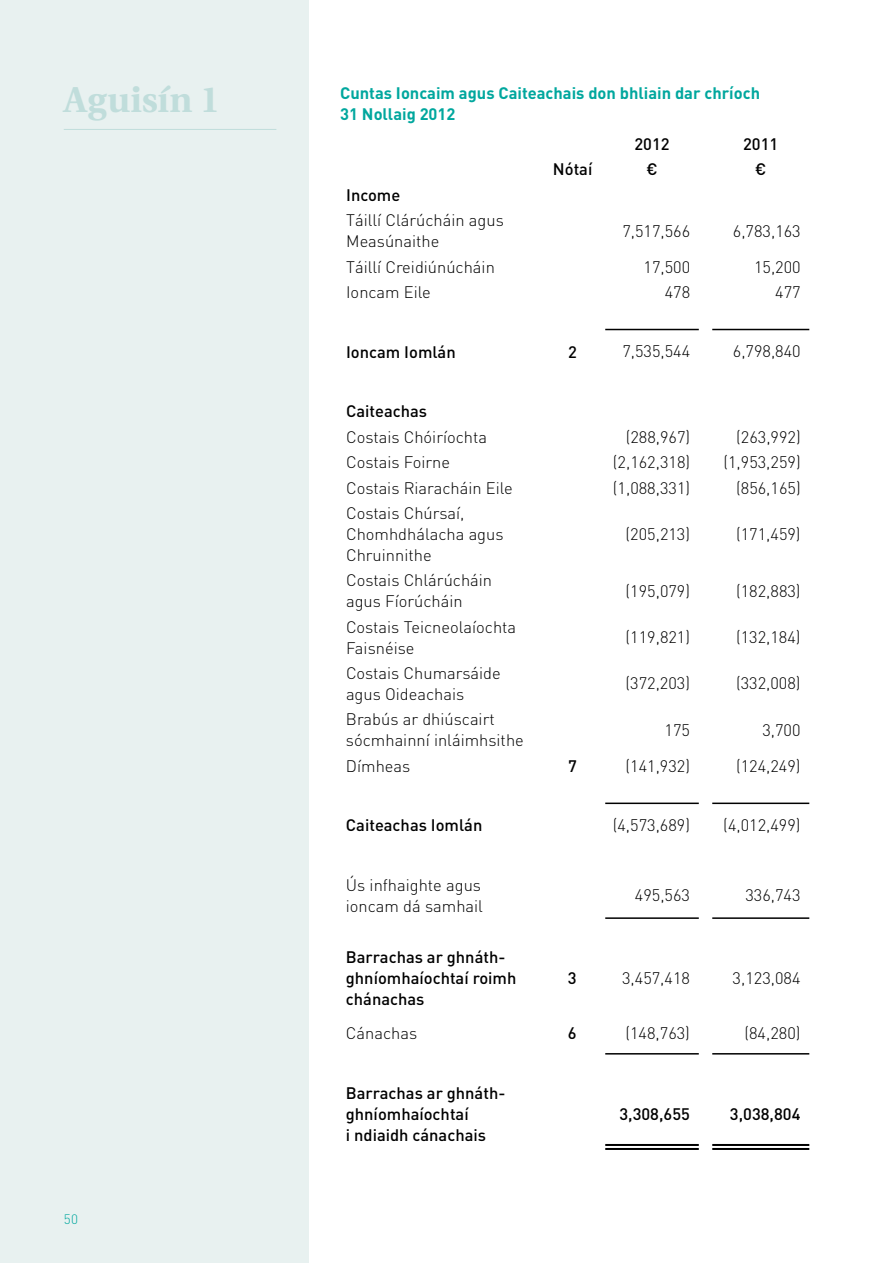
<style>
.page{position:relative;width:893px;height:1263px;background:#fff}
.page>*{position:absolute;margin:0;border:0;box-sizing:border-box;transform-origin:0 0}
.t1{font:700 36px "Utopia";letter-spacing:.01em;color:#c0dddb}
.t2{font:300 16.5px/21px "DIN";color:#000}
.t3{font:500 16.5px/21px "DIN";color:#000}
.t4{font:700 16.5px/21px "DIN";color:#00a79e}
.t5{font:300 13.5px "DIN";color:#00a79e}
</style>
<div class="page">
<div style="left:0;top:0;width:308px;height:1263px;background:#e8f1f0"></div>
<hr style="left:605px;top:917px;width:94px;height:2px;background:#000">
<hr style="left:712px;top:917px;width:97px;height:2px;background:#000">
<hr style="left:605px;top:1053px;width:94px;height:1px;background:#000">
<hr style="left:712px;top:1053px;width:97px;height:1px;background:#000">
<hr style="left:605px;top:329px;width:94px;height:1px;background:#000">
<hr style="left:712px;top:329px;width:97px;height:1px;background:#000">
<hr style="left:605px;top:802px;width:94px;height:2px;background:#000">
<hr style="left:712px;top:802px;width:97px;height:2px;background:#000">
<hr style="left:712px;top:1144px;width:97px;height:2px;background:#000">
<hr style="left:712px;top:1148px;width:97px;height:2px;background:#000">
<hr style="left:605px;top:1144px;width:94px;height:2px;background:#000">
<hr style="left:605px;top:1148px;width:94px;height:2px;background:#000">
<hr style="left:64px;top:129px;width:212px;height:1px;background:#c0dddb">
<h1 class="t1" style="left:64px;top:79px;width:158px">Aguisín 1</h1>
<p class="t5" style="left:64px;top:1210px;width:16px">50</p>
<p class="t4" style="left:340px;top:82px;width:421px">Cuntas Ioncaim agus Caiteachais don bhliain dar chríoch<br>31 Nollaig 2012</p>
<p class="t3" style="left:634px;top:133px;width:37px">2012</p>
<p class="t3" style="left:743px;top:133px;width:37px">2011</p>
<p class="t3" style="left:553px;top:158px;width:41px">Nótaí</p>
<p class="t3" style="left:646px;top:158px;width:13px">€</p>
<p class="t3" style="left:755px;top:158px;width:13px">€</p>
<p class="t3" style="left:346px;top:184px;width:56px">Income</p>
<p class="t2" style="left:346px;top:210px;width:159px">Táillí Clárúcháin agus<br>Measúnaithe</p>
<p class="t2" style="left:622px;top:220px;width:69px">7,517,566</p>
<p class="t2" style="left:733px;top:220px;width:69px">6,783,163</p>
<p class="t2" style="left:346px;top:256px;width:150px">Táillí Creidiúnúcháin</p>
<p class="t2" style="left:644px;top:256px;width:48px">17,500</p>
<p class="t2" style="left:754px;top:256px;width:48px">15,200</p>
<p class="t2" style="left:346px;top:281px;width:86px">Ioncam Eile</p>
<p class="t2" style="left:665px;top:281px;width:27px">478</p>
<p class="t2" style="left:775px;top:281px;width:27px">477</p>
<p class="t3" style="left:346px;top:341px;width:111px">Ioncam Iomlán</p>
<p class="t3" style="left:568px;top:341px;width:10px">2</p>
<p class="t2" style="left:622px;top:341px;width:69px">7,535,544</p>
<p class="t2" style="left:733px;top:341px;width:69px">6,798,840</p>
<p class="t3" style="left:346px;top:400px;width:83px">Caiteachas</p>
<p class="t2" style="left:346px;top:426px;width:143px">Costais Chóiríochta</p>
<p class="t2" style="left:626px;top:426px;width:66px">(288,967)</p>
<p class="t2" style="left:736px;top:426px;width:66px">(263,992)</p>
<p class="t2" style="left:346px;top:451px;width:105px">Costais Foirne</p>
<p class="t2" style="left:613px;top:451px;width:79px">(2,162,318)</p>
<p class="t2" style="left:723px;top:451px;width:79px">(1,953,259)</p>
<p class="t2" style="left:346px;top:477px;width:168px">Costais Riaracháin Eile</p>
<p class="t2" style="left:613px;top:477px;width:79px">(1,088,331)</p>
<p class="t2" style="left:736px;top:477px;width:66px">(856,165)</p>
<p class="t2" style="left:346px;top:502px;width:159px">Costais Chúrsaí,<br>Chomhdhálacha agus<br>Chruinnithe</p>
<p class="t2" style="left:626px;top:523px;width:66px">(205,213)</p>
<p class="t2" style="left:736px;top:523px;width:66px">(171,459)</p>
<p class="t2" style="left:346px;top:570px;width:148px">Costais Chlárúcháin agus Fíorúcháin</p>
<p class="t2" style="left:626px;top:580px;width:66px">(195,079)</p>
<p class="t2" style="left:736px;top:580px;width:66px">(182,883)</p>
<p class="t2" style="left:346px;top:616px;width:172px">Costais Teicneolaíochta<br>Faisnéise</p>
<p class="t2" style="left:626px;top:626px;width:66px">(119,821)</p>
<p class="t2" style="left:736px;top:626px;width:66px">(132,184)</p>
<p class="t2" style="left:346px;top:662px;width:156px">Costais Chumarsáide agus Oideachais</p>
<p class="t2" style="left:626px;top:673px;width:66px">(372,203)</p>
<p class="t2" style="left:736px;top:673px;width:66px">(332,008)</p>
<p class="t2" style="left:346px;top:709px;width:179px">Brabús ar dhiúscairt sócmhainní inláimhsithe</p>
<p class="t2" style="left:665px;top:719px;width:27px">175</p>
<p class="t2" style="left:762px;top:719px;width:40px">3,700</p>
<p class="t2" style="left:346px;top:755px;width:66px">Dímheas</p>
<p class="t3" style="left:568px;top:755px;width:10px">7</p>
<p class="t2" style="left:626px;top:755px;width:66px">(141,932)</p>
<p class="t2" style="left:736px;top:755px;width:66px">(124,249)</p>
<p class="t3" style="left:346px;top:814px;width:138px">Caiteachas Iomlán</p>
<p class="t2" style="left:613px;top:815px;width:79px">(4,573,689)</p>
<p class="t2" style="left:723px;top:815px;width:79px">(4,012,499)</p>
<p class="t2" style="left:346px;top:874px;width:139px">Ús infhaighte agus ioncam dá samhail</p>
<p class="t3" style="left:346px;top:946px;width:172px">Barrachas ar ghnáth&shy;ghníomhaíochtaí roimh chánachas</p>
<p class="t2" style="left:635px;top:885px;width:57px">495,563</p>
<p class="t2" style="left:745px;top:885px;width:57px">336,743</p>
<p class="t3" style="left:568px;top:967px;width:10px">3</p>
<p class="t2" style="left:622px;top:967px;width:69px">3,457,418</p>
<p class="t2" style="left:733px;top:967px;width:69px">3,123,084</p>
<p class="t2" style="left:346px;top:1023px;width:73px">Cánachas</p>
<p class="t3" style="left:568px;top:1022px;width:10px">6</p>
<p class="t2" style="left:625px;top:1023px;width:66px">(148,763)</p>
<p class="t2" style="left:744px;top:1023px;width:58px">(84,280)</p>
<p class="t3" style="left:346px;top:1082px;width:161px">Barrachas ar ghnáth&shy;ghníomhaíochtaí<br>i ndiaidh cánachais</p>
<p class="t3" style="left:619px;top:1103px;width:72px">3,308,655</p>
<p class="t3" style="left:730px;top:1103px;width:72px">3,038,804</p>
</div>
